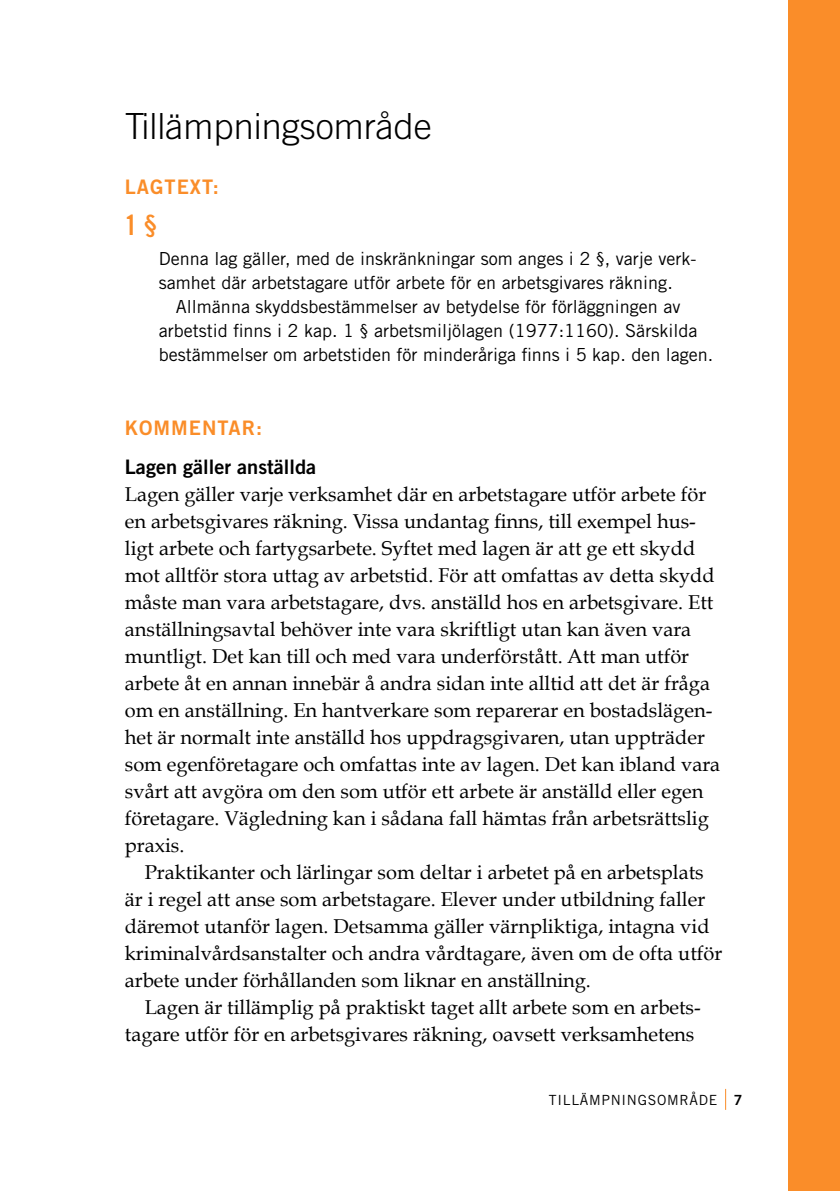
<style>
.page{position:relative;width:840px;height:1191px;background:#fff}
.page>*{position:absolute;margin:0;border:0;box-sizing:border-box;transform-origin:0 0}
.t1{font:300 36px "Trade Gothic LT Std";color:#000}
.t2{font:28px "Trade Gothic LT Std Bd Cn 20";color:#fa8d29}
.t3{font:20px/27px "Book Antiqua";color:#000}
.t4{font:20px "Trade Gothic LT Std Bd 2";color:#000}
.t5{font:20px "Trade Gothic LT Std Bd 2";letter-spacing:.05em;color:#fa8d29}
.t6{font:18px/24px "Trade Gothic LT Std";color:#000}
.t7{font:14px "Trade Gothic LT Std";color:#000}
.t8{font:14px "Trade Gothic LT Std Bd 2";color:#000}
</style>
<div class="page">
<div style="left:788px;top:0;width:51px;height:1191px;background:#fa8d29"></div>
<h1 class="t1" style="left:125px;top:105px;width:308px">Tillämpningsområde</h1>
<p class="t5" style="left:125px;top:175px;width:95px">LAGTEXT:</p>
<h2 class="t2" style="left:125px;top:208px;width:34px">1 §</h2>
<p class="t6" style="left:159px;top:246px;width:538px">Denna lag gäller, med de inskränkningar som anges i 2 §, varje verk&shy;samhet där arbetstagare utför arbete för en arbetsgivares räkning.</p>
<p class="t6" style="left:159px;top:294px;width:555px;text-indent:17px">Allmänna skyddsbestämmelser av betydelse för förläggningen av arbetstid finns i 2 kap. 1 § arbetsmiljölagen (1977:1160). Särskilda bestämmelser om arbetstiden för minderåriga finns i 5 kap. den lagen.</p>
<p class="t5" style="left:125px;top:415px;width:139px">KOMMENTAR:</p>
<p class="t4" style="left:125px;top:454px;width:193px">LAGEN GÄLLER ANSTÄLLDA</p>
<p class="t3" style="left:125px;top:481px;width:596px">Lagen gäller varje verksamhet där en arbetstagare utför arbete för en arbetsgivares räkning. Vissa undantag finns, till exempel hus&shy;ligt arbete och fartygsarbete. Syftet med lagen är att ge ett skydd mot alltför stora uttag av arbetstid. För att omfattas av detta skydd måste man vara arbetstagare, dvs. anställd hos en arbetsgivare. Ett anställningsavtal behöver inte vara skriftligt utan kan även vara muntligt. Det kan till och med vara underförstått. Att man utför arbete åt en annan innebär å andra sidan inte alltid att det är fråga om en anställning. En hantverkare som reparerar en bostadslägen&shy;het är normalt inte anställd hos uppdragsgivaren, utan uppträder som egenföretagare och omfattas inte av lagen. Det kan ibland vara svårt att avgöra om den som utför ett arbete är anställd eller egen företagare. Vägledning kan i sådana fall hämtas från arbetsrättslig praxis.</p>
<p class="t3" style="left:125px;top:859px;width:598px;text-indent:20px">Praktikanter och lärlingar som deltar i arbetet på en arbetsplats är i regel att anse som arbetstagare. Elever under utbildning faller däremot utanför lagen. Detsamma gäller värnpliktiga, intagna vid kriminalvårdsanstalter och andra vårdtagare, även om de ofta utför arbete under förhållanden som liknar en anställning.</p>
<p class="t3" style="left:125px;top:994px;width:577px;text-indent:20px">Lagen är tillämplig på praktiskt taget allt arbete som en arbets&shy;tagare utför för en arbetsgivares räkning, oavsett verksamhetens</p>
<p class="t7" style="left:548px;top:1091px;width:9px">till</p>
<p class="t7" style="left:579px;top:1091px;width:20px">ämpningsomr</p>
<p class="t7" style="left:689px;top:1091px;width:19px">åde</p>
<p class="t8" style="left:733px;top:1091px;width:10px">7</p>
</div>
